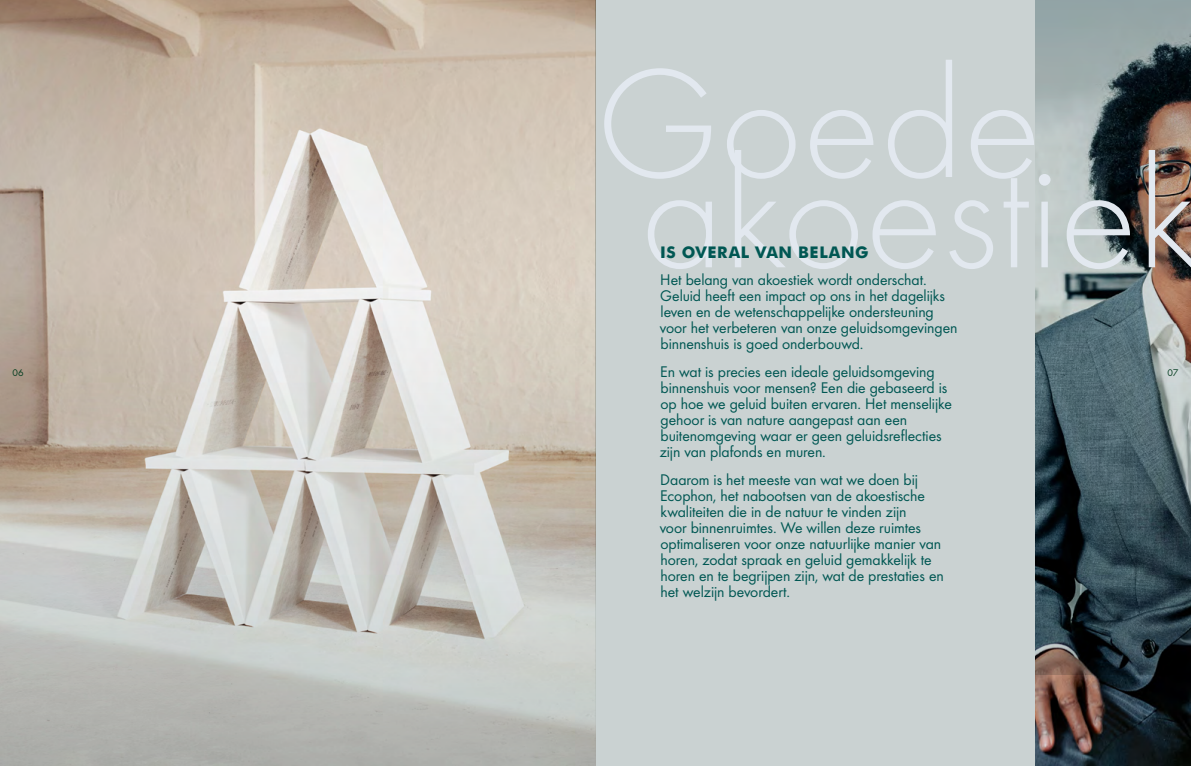
<style>
.page{position:relative;width:1191px;height:766px;background:#fff}
.page>*{position:absolute;margin:0;border:0;box-sizing:border-box;transform-origin:0 0}
.t1{font:300 160.8px "Futura";color:#e2e8ef}
.t2{font:16px/16px "Futura Boo";letter-spacing:-.005em;color:#005753}
.t3{font:700 16px "Futura";letter-spacing:.035em;color:#005753}
.t4{font:10px "Futura Boo";color:#003b1d}
</style>
<div class="page">
<div style="left:595px;top:0;width:440px;height:765px;background:#cad2d2"></div>
<img style="left:1035px;top:0;width:156px;height:765px">
<img style="left:0;top:0;width:595px;height:765px">
<h1 class="t1" style="left:595px;top:33px;width:447px">Goede</h1>
<h1 class="t1" style="left:640px;top:123px;width:562px">akoestiek</h1>
<p class="t3" style="left:660px;top:240px;width:210px">IS OVERAL VAN BELANG</p>
<p class="t2" style="left:659px;top:272px;width:299px">Het belang van akoestiek wordt onderschat.<br>Geluid heeft een impact op ons in het dagelijks leven en de wetenschappelijke ondersteuning voor het verbeteren van onze geluidsomgevingen binnenshuis is goed onderbouwd.</p>
<p class="t2" style="left:659px;top:364px;width:293px">En wat is precies een ideale geluidsomgeving binnenshuis voor mensen? Een die gebaseerd is op hoe we geluid buiten ervaren. Het menselijke gehoor is van nature aangepast aan een buitenomgeving waar er geen geluidsreflecties zijn van plafonds en muren.</p>
<p class="t2" style="left:659px;top:472px;width:286px">Daarom is het meeste van wat we doen bij Ecophon, het nabootsen van de akoestische kwaliteiten die in de natuur te vinden zijn<br>voor binnenruimtes. We willen deze ruimtes optimaliseren voor onze natuurlijke manier van horen, zodat spraak en geluid gemakkelijk te horen en te begrijpen zijn, wat de prestaties en het welzijn bevordert.</p>
<p class="t4" style="left:12px;top:366px;width:13px">06</p>
<p class="t4" style="left:1167px;top:366px;width:13px">07</p>
</div>
